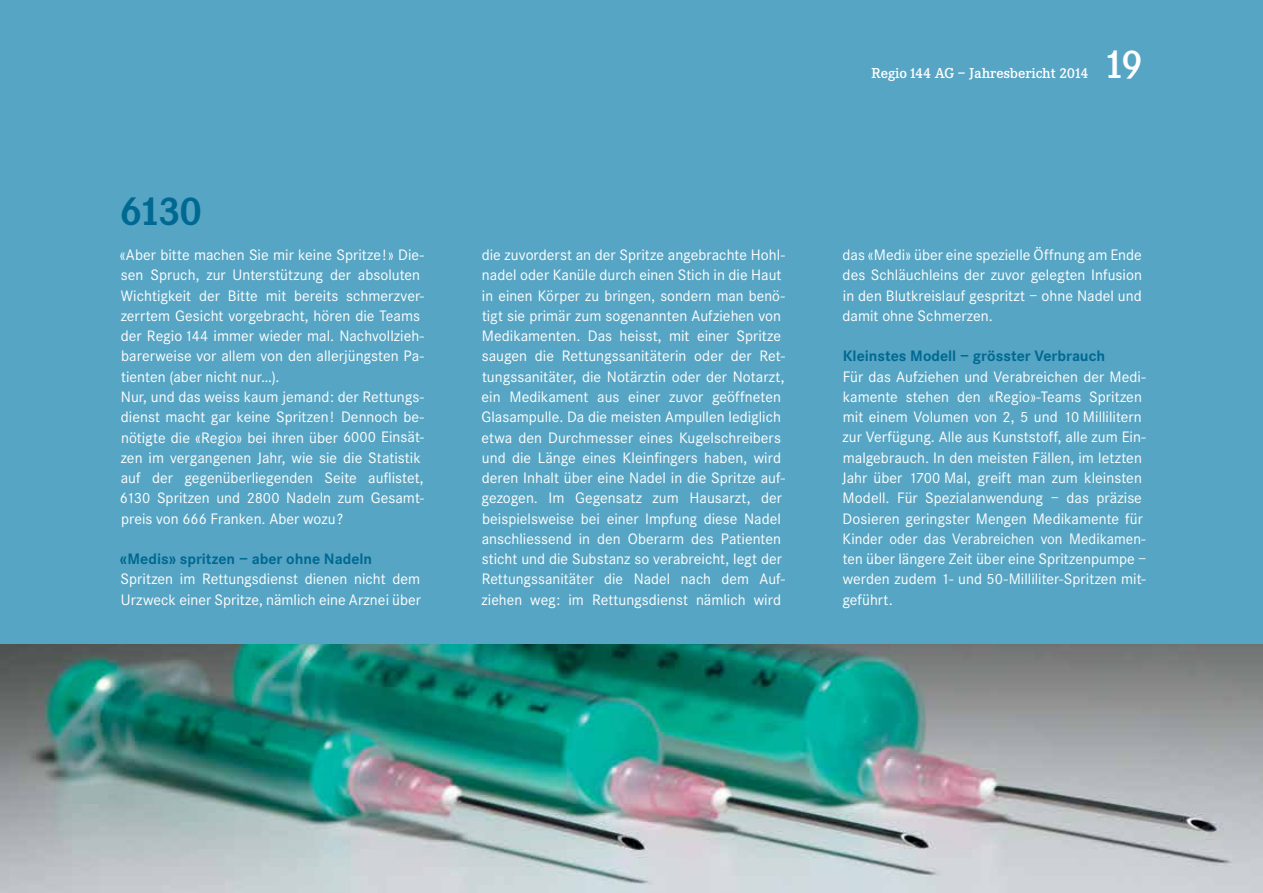
<style>
.page{position:relative;width:1263px;height:893px;background:#57a5c4}
.page>*{position:absolute;margin:0;border:0;box-sizing:border-box;transform-origin:0 0}
.t1{font:700 42px "Corporate E";color:#006991}
.t2{font:600 42px "Corporate E";color:#fff}
.t3{font:15.75px/20.2px "Corporate S";color:#fff}
.t4{font:700 15.75px "Corporate S";color:#006991}
.t5{font:600 15px "Corporate E";color:#fff}
.s1{font-size:15.3px}
</style>
<div class="page">
<img style="left:0;top:644px;width:1263px;height:249px">
<h1 class="t1" style="left:120px;top:187px;width:83px">6130</h1>
<p class="t3" style="left:120px;top:245px;width:306px">«Aber bitte machen Sie mir keine Spritze!» Die&shy;sen Spruch, zur Unterstützung der absoluten Wichtigkeit der Bitte mit bereits schmerzver&shy;zerrtem Gesicht vorgebracht, hören die Teams der Regio<span class="s1">144</span> immer wieder mal. Nachvollzieh&shy;barerweise vor allem von den allerjüngsten Pa&shy;tienten (aber nicht nur…).<br>Nur, und das weiss kaum jemand: der Rettungs&shy;dienst macht gar keine Spritzen! Dennoch be&shy;nötigte die «Regio» bei ihren über <span class="s1">6000</span> Einsät&shy;zen im vergangenen Jahr, wie sie die Statistik auf der gegenüberliegenden Seite auflistet, <span class="s1">6130</span> Spritzen und <span class="s1">2800</span> Nadeln zum Gesamt&shy;preis von <span class="s1">666</span> Franken. Aber wozu?</p>
<p class="t4" style="left:120px;top:550px;width:254px">«Medis» spritzen – aber ohne Nadeln</p>
<p class="t3" style="left:121px;top:569px;width:302px">Spritzen im Rettungsdienst dienen nicht dem<br>Urzweck einer Spritze, nämlich eine Arznei über</p>
<p class="t5" style="left:871px;top:65px;width:218px">Regio144 AG – Jahresbericht 2014</p>
<h1 class="t2" style="left:1103px;top:41px;width:41px">19</h1>
<p class="t3" style="left:481px;top:245px;width:305px">die zuvorderst an der Spritze angebrachte Hohl&shy;nadel oder Kanüle durch einen Stich in die Haut in einen Körper zu bringen, sondern man benö&shy;tigt sie primär zum sogenannten Aufziehen von Medikamenten. Das heisst, mit einer Spritze saugen die Rettungssanitäterin oder der Ret&shy;tungssanitäter, die Notärztin oder der Notarzt, ein Medikament aus einer zuvor geöffneten Glasampulle. Da die meisten Ampullen lediglich etwa den Durchmesser eines Kugelschreibers und die Länge eines Kleinfingers haben, wird deren Inhalt über eine Nadel in die Spritze auf&shy;gezogen. Im Gegensatz zum Hausarzt, der beispielsweise bei einer Impfung diese Nadel anschliessend in den Oberarm des Patienten sticht und die Substanz so verabreicht, legt der Rettungssanitäter die Nadel nach dem Auf&shy;ziehen weg: im Rettungsdienst nämlich wird</p>
<p class="t3" style="left:843px;top:245px;width:301px;text-align:justify">das «Medi» über eine spezielle Öffnung am Ende des Schläuchleins der zuvor gelegten Infusion in den Blutkreislauf gespritzt – ohne Nadel und damit ohne Schmerzen.</p>
<p class="t4" style="left:843px;top:347px;width:264px">Kleinstes Modell – grösster Verbrauch</p>
<p class="t3" style="left:842px;top:367px;width:306px">Für das Aufziehen und Verabreichen der Medi&shy;kamente stehen den «Regio»-Teams Spritzen mit einem Volumen von <span class="s1">2</span>, <span class="s1">5</span> und <span class="s1">10</span> Millilitern zur Verfügung. Alle aus Kunststoff, alle zum Ein&shy;malgebrauch. In den meisten Fällen, im letzten Jahr über <span class="s1">1700</span> Mal, greift man zum kleinsten Modell. Für Spezialanwendung – das präzise Dosieren geringster Mengen Medikamente für Kinder oder das Verabreichen von Medikamen&shy;ten über längere Zeit über eine Spritzenpumpe – werden zudem <span class="s1">1</span>- und <span class="s1">50</span>-Milliliter-Spritzen mit&shy;geführt.</p>
</div>
